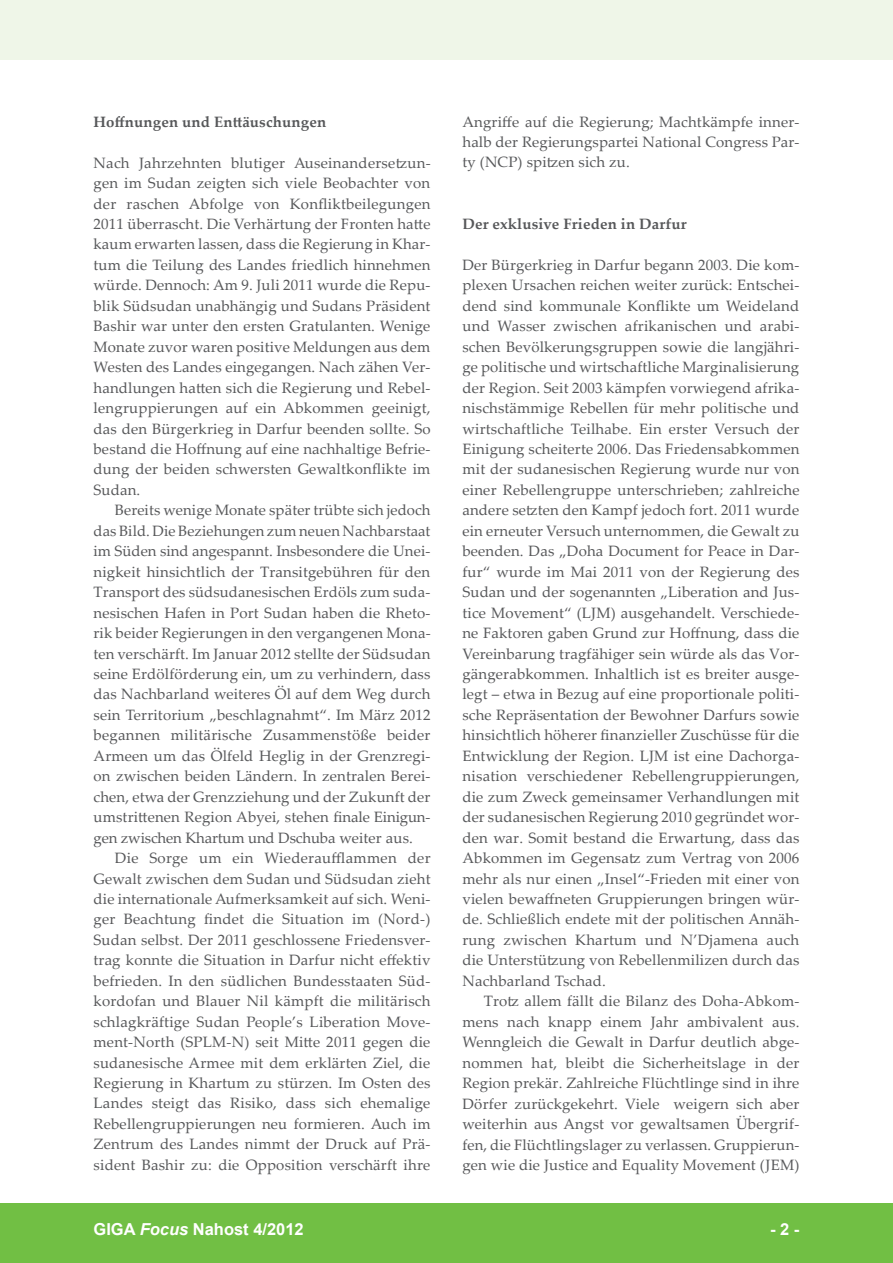
<style>
.page{position:relative;width:893px;height:1263px;background:#fff}
.page>*{position:absolute;margin:0;border:0;box-sizing:border-box;transform-origin:0 0}
.t1{font:700 16.5px "Arial";color:#fff}
.t2{font:15px/20.4px "Palatino Linotype";letter-spacing:.01em;color:#57585a;text-align:justify}
.t3{font:700 15px "Palatino Linotype";letter-spacing:.01em;color:#57585a}
.s1{font-style:italic}
</style>
<div class="page">
<div style="left:0;top:1203px;width:893px;height:60px;background:#71bf44"></div>
<div style="left:0;top:0;width:893px;height:60px;background:#eff6e8"></div>
<p class="t3" style="left:94px;top:111px;width:234px">Hoffnungen und Enttäuschungen</p>
<p class="t2" style="left:94px;top:152px;width:339px">Nach Jahrzehnten blutiger Auseinandersetzun&shy;gen im Sudan zeigten sich viele Beobachter von der raschen Abfolge von Konfliktbeilegungen 2011 überrascht. Die Verhärtung der Fronten hatte kaum erwarten lassen, dass die Regierung in Khar&shy;tum die Teilung des Landes friedlich hinnehmen würde. Dennoch: Am 9. Juli 2011 wurde die Repu&shy;blik Südsudan unabhängig und Sudans Präsident Bashir war unter den ersten Gratulanten. Wenige Monate zuvor waren positive Meldungen aus dem Westen des Landes eingegangen. Nach zähen Ver&shy;handlungen hatten sich die Regierung und Rebel&shy;lengruppierungen auf ein Abkommen geeinigt, das den Bürgerkrieg in Darfur beenden sollte. So bestand die Hoffnung auf eine nachhaltige Befrie&shy;dung der beiden schwersten Gewaltkonflikte im Sudan.</p>
<p class="t2" style="left:94px;top:499px;width:339px;text-indent:21px">Bereits wenige Monate später trübte sich jedoch das Bild. Die Beziehungen zum neuen Nachbarstaat im Süden sind angespannt. Insbesondere die Unei&shy;nigkeit hinsichtlich der Transitgebühren für den Transport des südsudanesischen Erdöls zum suda&shy;nesischen Hafen in Port Sudan haben die Rheto&shy;rik beider Regierungen in den vergangenen Mona&shy;ten verschärft. Im Januar 2012 stellte der Südsudan seine Erdölförderung ein, um zu verhindern, dass das Nachbarland weiteres Öl auf dem Weg durch sein Territorium „beschlagnahmt“. Im März 2012 begannen militärische Zusammenstöße beider Armeen um das Ölfeld Heglig in der Grenzregi&shy;on zwischen beiden Ländern. In zentralen Berei&shy;chen, etwa der Grenzziehung und der Zukunft der umstrittenen Region Abyei, stehen finale Einigun&shy;gen zwischen Khartum und Dschuba weiter aus.</p>
<p class="t2" style="left:94px;top:847px;width:339px;text-indent:21px">Die Sorge um ein Wiederaufflammen der Gewalt zwischen dem Sudan und Südsudan zieht die internationale Aufmerksamkeit auf sich. Weni&shy;ger Beachtung findet die Situation im (Nord-)<br>Sudan selbst. Der 2011 geschlossene Friedensver&shy;trag konnte die Situation in Darfur nicht effektiv befrieden. In den südlichen Bundesstaaten Süd&shy;kordofan und Blauer Nil kämpft die militärisch schlagkräftige Sudan People’s Liberation Move&shy;ment-North (SPLM-N) seit Mitte 2011 gegen die sudanesische Armee mit dem erklärten Ziel, die Regierung in Khartum zu stürzen. Im Osten des Landes steigt das Risiko, dass sich ehemalige Rebellengruppierungen neu formieren. Auch im Zentrum des Landes nimmt der Druck auf Prä&shy;sident Bashir zu: die Opposition verschärft ihre</p>
<p class="t2" style="left:462px;top:111px;width:338px">Angriffe auf die Regierung; Machtkämpfe inner&shy;halb der Regierungspartei National Congress Par&shy;ty (NCP) spitzen sich zu.</p>
<p class="t3" style="left:462px;top:213px;width:226px">Der exklusive Frieden in Darfur</p>
<p class="t2" style="left:462px;top:254px;width:339px">Der Bürgerkrieg in Darfur begann 2003. Die kom&shy;plexen Ursachen reichen weiter zurück: Entschei&shy;dend sind kommunale Konflikte um Weideland und Wasser zwischen afrikanischen und arabi&shy;schen Bevölkerungsgruppen sowie die langjähri&shy;ge politische und wirtschaftliche Marginalisierung der Region. Seit 2003 kämpfen vorwiegend afrika&shy;nischstämmige Rebellen für mehr politische und wirtschaftliche Teilhabe. Ein erster Versuch der Einigung scheiterte 2006. Das Friedensabkommen mit der sudanesischen Regierung wurde nur von einer Rebellengruppe unterschrieben; zahlreiche andere setzten den Kampf jedoch fort. 2011 wurde ein erneuter Versuch unternommen, die Gewalt zu beenden. Das „Doha Document for Peace in Dar&shy;fur“ wurde im Mai 2011 von der Regierung des Sudan und der sogenannten „Liberation and Jus&shy;tice Movement“ (LJM) ausgehandelt. Verschiede&shy;ne Faktoren gaben Grund zur Hoffnung, dass die Vereinbarung tragfähiger sein würde als das Vor&shy;gängerabkommen. Inhaltlich ist es breiter ausge&shy;legt – etwa in Bezug auf eine proportionale politi&shy;sche Repräsentation der Bewohner Darfurs sowie hinsichtlich höherer finanzieller Zuschüsse für die Entwicklung der Region. LJM ist eine Dachorga&shy;nisation verschiedener Rebellengruppierungen, die zum Zweck gemeinsamer Verhandlungen mit der sudanesischen Regierung 2010 gegründet wor&shy;den war. Somit bestand die Erwartung, dass das Abkommen im Gegensatz zum Vertrag von 2006 mehr als nur einen „Insel“-Frieden mit einer von vielen bewaffneten Gruppierungen bringen wür&shy;de. Schließlich endete mit der politischen Annäh&shy;rung zwischen Khartum und N’Djamena auch die Unterstützung von Rebellenmilizen durch das Nachbarland Tschad.</p>
<p class="t2" style="left:462px;top:990px;width:339px;text-indent:21px">Trotz allem fällt die Bilanz des Doha-Abkom&shy;mens nach knapp einem Jahr ambivalent aus.<br>Wenngleich die Gewalt in Darfur deutlich abge&shy;nommen hat, bleibt die Sicherheitslage in der Region prekär. Zahlreiche Flüchtlinge sind in ihre Dörfer zurückgekehrt. Viele weigern sich aber weiterhin aus Angst vor gewaltsamen Übergrif&shy;fen, die Flüchtlingslager zu verlassen. Gruppierun&shy;gen wie die Justice and Equality Movement (JEM)</p>
<p class="t1" style="left:94px;top:1218px;width:212px">GIGA <span class="s1">Focus</span> Nahost 4/2012</p>
<p class="t1" style="left:770px;top:1218px;width:31px">- 2 -</p>
</div>
